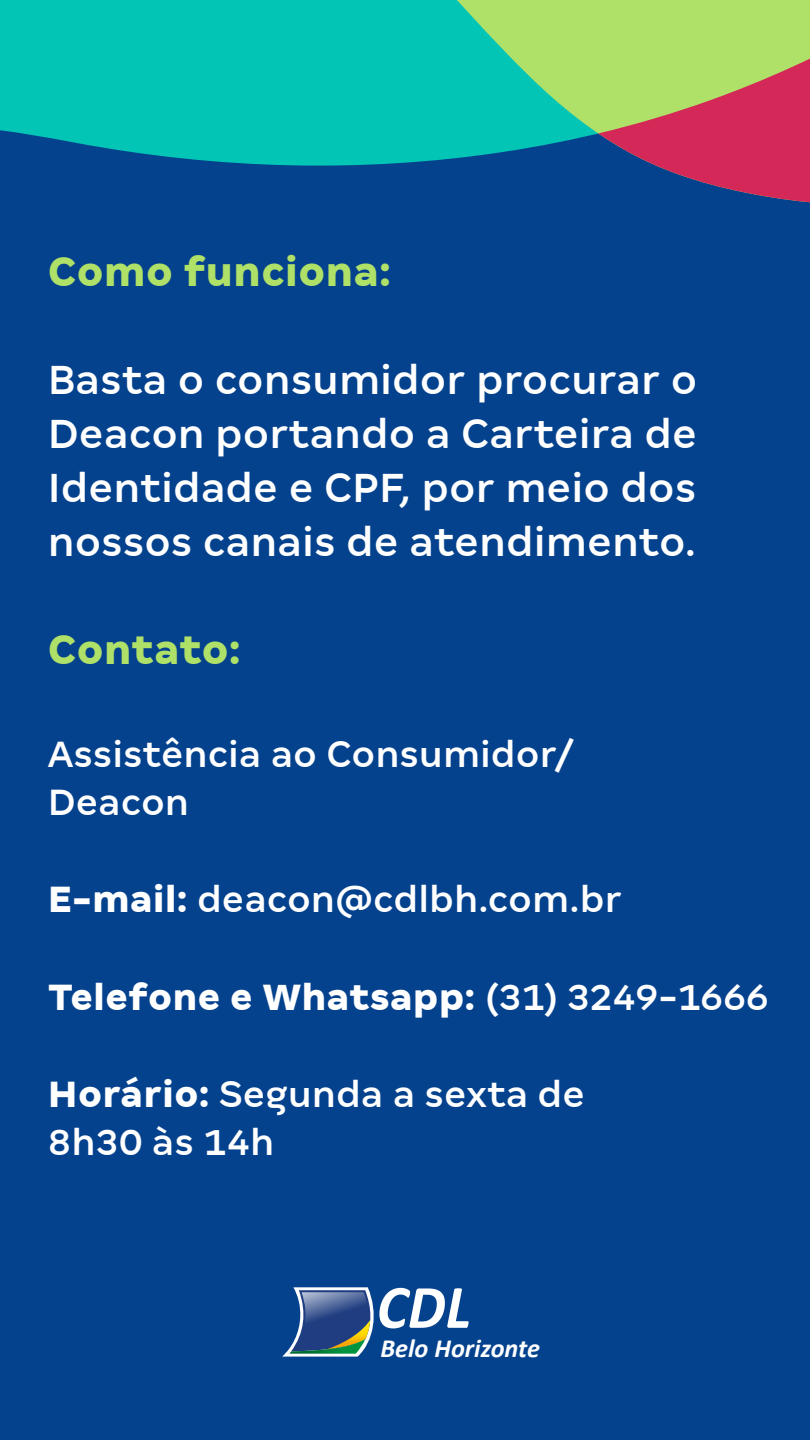
<style>
.page{position:relative;width:810px;height:1440px;background:#05428e}
.page>*{position:absolute;margin:0;border:0;box-sizing:border-box;transform-origin:0 0}
.t1{font:italic 700 62.25px "Calibri";color:#fff;scale:.96 1}
.t2{font:500 45px/54px "Margem";color:#fff;text-align:justify}
.t3{font:800 45px "Margem";color:#afe168}
.t4{font:500 40.5px/48.6px "Margem";color:#fff}
.t5{font:800 40.5px "Margem";color:#fff}
.t6{font:italic 700 26.33px "Calibri";color:#fff}
.s1{font-weight:800}
.s2{font-weight:500}
</style>
<div class="page">
<svg style="left:281px;top:0;width:317px;height:211px;background:#1ca79f"></svg>
<svg style="left:598px;top:0;width:212px;height:211px;background:#a18468"></svg>
<svg style="left:282px;top:1287px;width:97px;height:70px;background:#486b92"></svg>
<p class="t3" style="left:48px;top:245px;width:345px">Como funciona:</p>
<p class="t2" style="left:48px;top:352px;width:651px">Basta o consumidor procurar o Deacon portando a Carteira de Identidade e CPF, por meio dos nossos canais de atendimento.</p>
<p class="t3" style="left:48px;top:623px;width:194px">Contato:</p>
<p class="t4" style="left:48px;top:729px;width:528px">Assistência ao Consumidor/<br>Deacon</p>
<p class="t4" style="left:48px;top:875px;width:576px"><span class="s1">E-mail:</span> deacon@cdlbh.com.br</p>
<p class="t5" style="left:48px;top:973px;width:723px">Telefone e Whatsapp: <span class="s2">(31) 3249-1666</span></p>
<p class="t4" style="left:48px;top:1069px;width:539px"><span class="s1">Horário:</span> Segunda a sexta de<br>8h30 às 14h</p>
<h1 class="t1" style="left:377px;top:1263px;width:100px">CDL</h1>
<p class="t6" style="left:381px;top:1330px;width:161px">Belo Horizonte</p>
</div>
